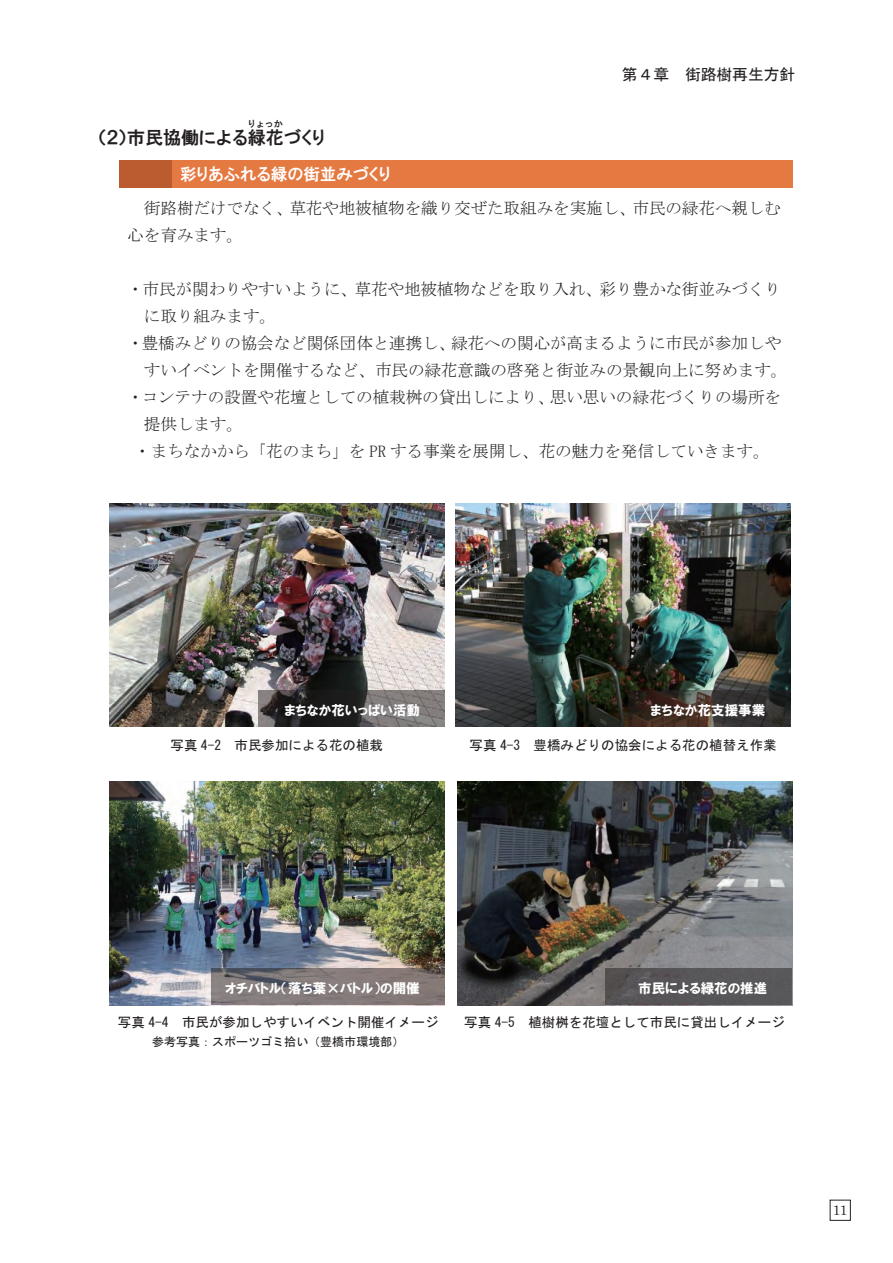
<style>
.page{position:relative;width:893px;height:1263px;background:#fff}
.page>*{position:absolute;margin:0;border:0;box-sizing:border-box;transform-origin:0 0}
.t1{font:18px "HGP Gothic E";color:#231f20}
.t2{font:16.5px/27px "MS Mincho";color:#231f20}
.t3{font:16.5px "HGP Gothic E";letter-spacing:-.005em;color:#fff}
.t4{font:15.9px "MS Gothic";color:#231f20}
.t5{font:13.8px "Century";color:#231f20}
.t6{font:13.5px "MS Gothic";color:#231f20}
.t7{font:13.5px "HGP Soei Kakugothic UB";color:#fff}
.t8{font:12px "MS Gothic";color:#231f20}
.t9{font:9px "HGP Gothic E";color:#231f20}
</style>
<div class="page">
<div style="left:119px;top:160px;width:53px;height:27px;background:#ba5c30"></div>
<div style="left:172px;top:160px;width:621px;height:27px;background:#e47941"></div>
<img style="left:457px;top:782px;width:335px;height:223px">
<div style="left:605px;top:969px;width:187px;height:36px;background:#575659"></div>
<img style="left:109px;top:781px;width:336px;height:224px">
<svg style="left:211px;top:969px;width:233px;height:36px;background:#7f7777"></svg>
<img style="left:455px;top:503px;width:336px;height:223px">
<svg style="left:628px;top:691px;width:162px;height:36px;background:#392f2a"></svg>
<img style="left:109px;top:503px;width:335px;height:223px">
<svg style="left:258px;top:690px;width:187px;height:36px;background:#4f4d4c"></svg>
<p class="t4" style="left:622px;top:66px;width:175px">第４章 街路樹再生方針</p>
<p class="t9" style="left:249px;top:119px;width:36px">りょっか</p>
<p class="t3" style="left:180px;top:166px;width:212px">彩りあふれる緑の街並みづくり</p>
<p class="t2" style="left:127px;top:194px;width:655px;text-indent:17px">街路樹だけでなく、草花や地被植物を織り交ぜた取組みを実施し、市民の緑花へ親しむ心を育みます。</p>
<p class="t2" style="left:127px;top:275px;width:655px">・市民が関わりやすいように、草花や地被植物などを取り入れ、彩り豊かな街並みづくり</p>
<p class="t2" style="left:144px;top:302px;width:134px">に取り組みます。</p>
<p class="t2" style="left:127px;top:329px;width:655px">・豊橋みどりの協会など関係団体と連携し、緑花への関心が高まるように市民が参加しや</p>
<p class="t2" style="left:144px;top:356px;width:645px">すいイベントを開催するなど、市民の緑花意識の啓発と街並みの景観向上に努めます。</p>
<p class="t2" style="left:127px;top:383px;width:655px">・コンテナの設置や花壇としての植栽桝の貸出しにより、思い思いの緑花づくりの場所を</p>
<p class="t2" style="left:144px;top:410px;width:101px">提供します。</p>
<p class="t2" style="left:134px;top:437px;width:637px">・まちなかから「花のまち」を PR する事業を展開し、花の魅力を発信していきます。</p>
<p class="t1" style="left:98px;top:128px;width:229px">（２）市民協働による緑花づくり</p>
<p class="t7" style="left:284px;top:703px;width:137px">まちなか花いっぱい活動</p>
<p class="t7" style="left:650px;top:703px;width:116px">まちなか花支援事業</p>
<p class="t6" style="left:171px;top:738px;width:214px">写真 4-2 市民参加による花の植栽</p>
<p class="t6" style="left:470px;top:738px;width:309px">写真 4-3 豊橋みどりの協会による花の植替え作業</p>
<p class="t7" style="left:225px;top:982px;width:196px">オチバトル（落ち葉×バトル）の開催</p>
<p class="t7" style="left:638px;top:982px;width:130px">市民による緑花の推進</p>
<p class="t6" style="left:118px;top:1015px;width:322px">写真 4-4 市民が参加しやすいイベント開催イメージ</p>
<p class="t8" style="left:152px;top:1036px;width:254px">参考写真：スポーツゴミ拾い（豊橋市環境部）</p>
<p class="t6" style="left:464px;top:1015px;width:322px">写真 4-5 植樹桝を花壇として市民に貸出しイメージ</p>
<p class="t5" style="left:833px;top:1199px;width:16px">11</p>
</div>
